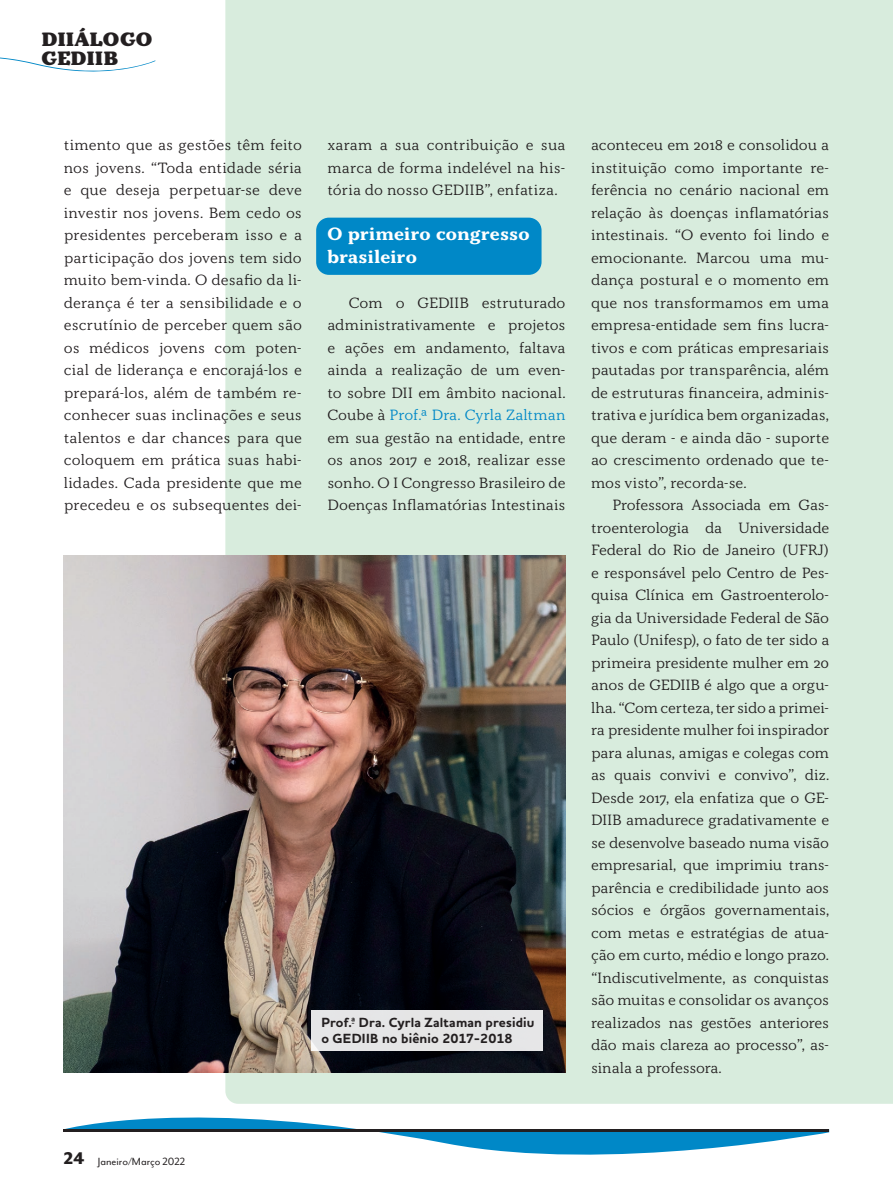
<style>
.page{position:relative;width:893px;height:1191px;background:#fff}
.page>*{position:absolute;margin:0;border:0;box-sizing:border-box;transform-origin:0 0}
.t1{font:900 19.5px/19.5px "Kopius";color:#231f20}
.t2{font:700 18px/22.5px "Kopius";letter-spacing:.015em;color:#fff}
.t3{font:15px/22.5px "Kopius";color:#231f20;text-align:justify}
.t4{font:700 13.5px/16.5px "Houschka Pro";letter-spacing:.01em;color:#231f20}
.t5{font:12px "Mr Eaves Mod OT";color:#231f20}
.s1{color:#0088c7}
.s2{font-weight:800;font-size:19.5px}
</style>
<div class="page">
<svg style="left:65px;top:1103px;width:764px;height:52px"></svg>
<hr style="left:64px;top:1129px;width:765px;height:3px;background:#231f20">
<svg style="left:0;top:57px;width:156px;height:15px"></svg>
<div style="left:225px;top:0;width:668px;height:1103px;background:#d8ecdd"></div>
<div style="left:316px;top:218px;width:225px;height:57px;background:#0088c7;border-radius:13px"></div>
<img style="left:64px;top:555px;width:502px;height:518px">
<div style="left:311px;top:1009px;width:232px;height:41px;background:#e5e5e6"></div>
<h1 class="t1" style="left:41px;top:29px;width:112px">DIIÁLOGO<br>GEDIIB</h1>
<p class="t3" style="left:64px;top:134px;width:240px">timento que as gestões têm feito nos jovens. “Toda entidade séria e que deseja perpetuar-se deve investir nos jovens. Bem cedo os presidentes perceberam isso e a participação dos jovens tem sido muito bem-vinda. O desafio da li&shy;derança é ter a sensibilidade e o escrutínio de perceber quem são os médicos jovens com poten&shy;cial de liderança e encorajá-los e prepará-los, além de também re&shy;conhecer suas inclinações e seus talentos e dar chances para que coloquem em prática suas habi&shy;lidades. Cada presidente que me precedeu e os subsequentes dei-</p>
<p class="t3" style="left:327px;top:134px;width:240px">xaram a sua contribuição e sua marca de forma indelével na his&shy;tória do nosso GEDIIB”, enfatiza.</p>
<p class="t2" style="left:327px;top:222px;width:204px">O primeiro congresso brasileiro</p>
<p class="t3" style="left:327px;top:291px;width:240px;text-indent:21px">Com o GEDIIB estruturado administrativamente e projetos e ações em andamento, faltava ainda a realização de um even&shy;to sobre DII em âmbito nacional.<br>Coube à <span class="s1">Prof.ª Dra. Cyrla Zaltman </span>em sua gestão na entidade, entre os anos 2017 e 2018, realizar esse sonho. O I Congresso Brasileiro de Doenças Inflamatórias Intestinais</p>
<p class="t4" style="left:321px;top:1014px;width:215px">Prof.ª Dra. Cyrla Zaltaman presidiu o GEDIIB no biênio 2017-2018</p>
<p class="t3" style="left:591px;top:134px;width:240px">aconteceu em 2018 e consolidou a instituição como importante re&shy;ferência no cenário nacional em relação às doenças inflamatórias intestinais. “O evento foi lindo e emocionante. Marcou uma mu&shy;dança postural e o momento em que nos transformamos em uma empresa-entidade sem fins lucra&shy;tivos e com práticas empresariais pautadas por transparência, além de estruturas financeira, adminis&shy;trativa e jurídica bem organizadas, que deram - e ainda dão - suporte ao crescimento ordenado que te&shy;mos visto”, recorda-se.</p>
<p class="t3" style="left:591px;top:494px;width:240px;text-indent:21px">Professora Associada em Gas&shy;troenterologia da Universidade Federal do Rio de Janeiro (UFRJ) e responsável pelo Centro de Pes&shy;quisa Clínica em Gastroenterolo&shy;gia da Universidade Federal de São Paulo (Unifesp), o fato de ter sido a primeira presidente mulher em 20 anos de GEDIIB é algo que a orgu&shy;lha. “Com certeza, ter sido a primei&shy;ra presidente mulher foi inspirador para alunas, amigas e colegas com as quais convivi e convivo”, diz.<br>Desde 2017, ela enfatiza que o GE-DIIB amadurece gradativamente e se desenvolve baseado numa visão empresarial, que imprimiu trans&shy;parência e credibilidade junto aos sócios e órgãos governamentais, com metas e estratégias de atua&shy;ção em curto, médio e longo prazo. “Indiscutivelmente, as conquistas são muitas e consolidar os avanços realizados nas gestões anteriores dão mais clareza ao processo”, as&shy;sinala a professora.</p>
<p class="t5" style="left:64px;top:1154px;width:123px"><span class="s2">24</span> Janeiro/Março 2022</p>
</div>
